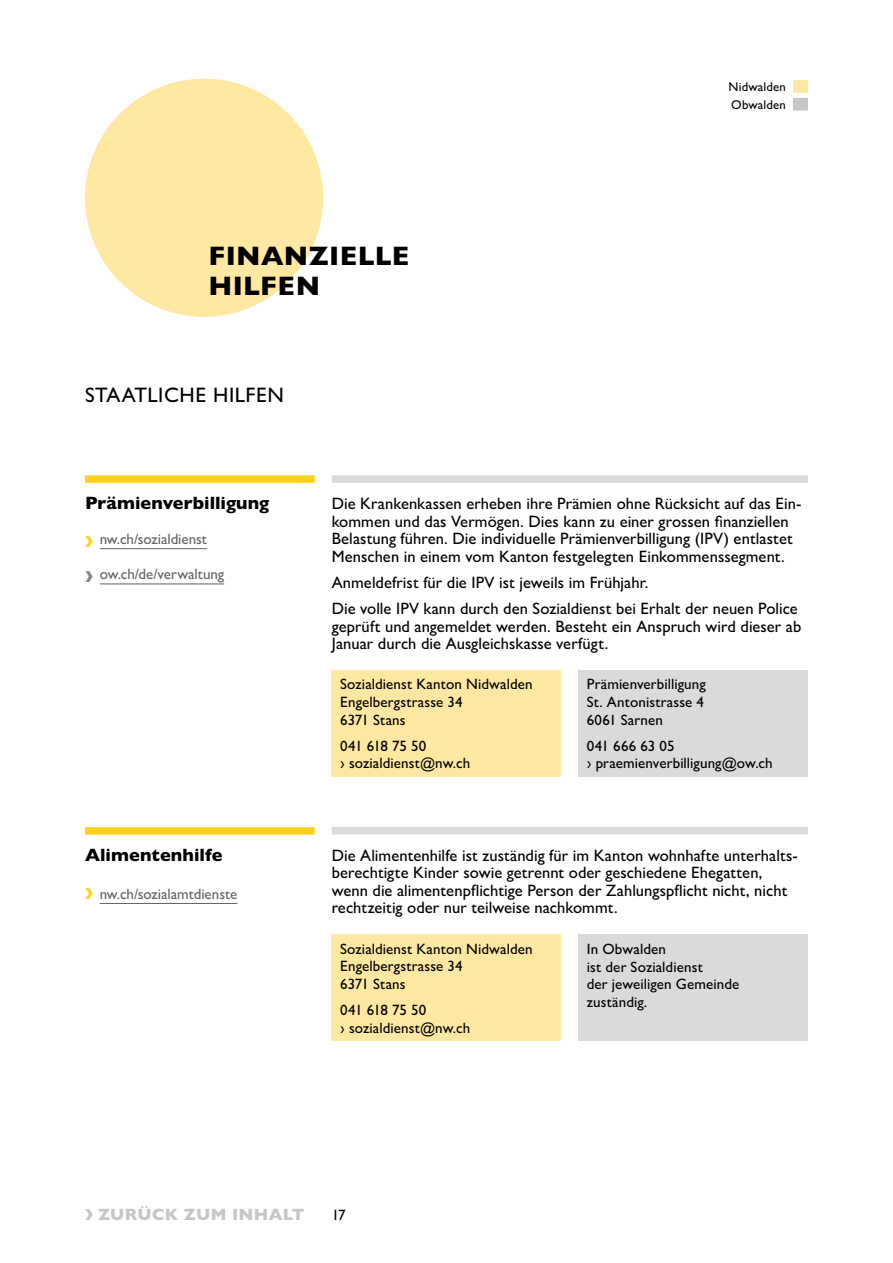
<style>
.page{position:relative;width:893px;height:1263px;background:#fff}
.page>*{position:absolute;margin:0;border:0;box-sizing:border-box;transform-origin:0 0}
.t1{font:800 27px/30px "Gill Sans MT Pro";letter-spacing:.015em;color:#000}
.t2{font:500 21px "Gill Sans MT Pro";letter-spacing:.025em;color:#000}
.t3{font:800 18px "Gill Sans MT Pro";letter-spacing:.005em;color:#000}
.t4{font:500 16.5px/17.5px "Gill Sans MT Pro";letter-spacing:.005em;color:#000}
.t5{font:800 16.5px "Gill Sans MT Pro";letter-spacing:.02em;color:#c6c6c6}
.t6{font:500 15px/17.7px "Gill Sans MT Pro";letter-spacing:.01em;color:#000}
.t7{font:500 15px "Gill Sans MT Pro";color:#646363}
.t8{font:500 12.75px/17.7px "Gill Sans MT Pro";letter-spacing:.015em;color:#000}
.s1{font-weight:800;font-size:22.5px;color:#ffd11b}
.s2{font-weight:800;font-size:22.5px;color:#878787}
.s3{font-size:22.5px}
</style>
<div class="page">
<div style="left:332px;top:475px;width:476px;height:8px;background:#dadada"></div>
<div style="left:332px;top:827px;width:476px;height:7px;background:#dadada"></div>
<div style="left:332px;top:670px;width:229px;height:107px;background:#ffe8a2"></div>
<div style="left:578px;top:670px;width:230px;height:107px;background:#dadada"></div>
<div style="left:332px;top:935px;width:229px;height:106px;background:#ffe8a2"></div>
<div style="left:578px;top:935px;width:230px;height:106px;background:#dadada"></div>
<div style="left:85px;top:475px;width:230px;height:8px;background:#ffd11b"></div>
<hr style="left:100px;top:548px;width:107px;height:1px;background:#646363">
<hr style="left:100px;top:583px;width:124px;height:1px;background:#646363">
<div style="left:85px;top:827px;width:230px;height:8px;background:#ffd11b"></div>
<hr style="left:100px;top:903px;width:137px;height:1px;background:#646363">
<div style="left:793px;top:80px;width:15px;height:13px;background:#ffe8a2"></div>
<div style="left:793px;top:98px;width:15px;height:13px;background:#c6c6c6"></div>
<div style="left:85px;top:79px;width:238px;height:238px;background:#ffe8a2;border-radius:50%"></div>
<h1 class="t1" style="left:208px;top:241px;width:203px">FINANZIELLE<br>HILFEN</h1>
<p class="t2" style="left:85px;top:383px;width:200px">STAATLICHE HILFEN</p>
<p class="t8" style="left:729px;top:78px;width:59px">Nidwalden<br>Obwalden</p>
<p class="t3" style="left:85px;top:492px;width:186px">Prämienverbilligung</p>
<p class="t7" style="left:85px;top:530px;width:124px"><span class="s1">›</span> nw.ch/sozialdienst</p>
<p class="t7" style="left:85px;top:565px;width:141px"><span class="s2">›</span> ow.ch/de/verwaltung</p>
<p class="t3" style="left:85px;top:844px;width:139px">Alimentenhilfe</p>
<p class="t7" style="left:85px;top:885px;width:154px"><span class="s1">›</span> nw.ch/sozialamtdienste</p>
<p class="t4" style="left:332px;top:494px;width:471px">Die Krankenkassen erheben ihre Prämien ohne Rücksicht auf das Ein&shy;kommen und das Vermögen. Dies kann zu einer grossen finanziellen Belastung führen. Die individuelle Prämienverbilligung (IPV) entlastet Menschen in einem vom Kanton festgelegten Einkommenssegment.</p>
<p class="t4" style="left:332px;top:569px;width:467px;line-height:26.1px">Anmeldefrist für die IPV ist jeweils im Frühjahr.<br>Die volle IPV kann durch den Sozialdienst bei Erhalt der neuen Police</p>
<p class="t4" style="left:332px;top:617px;width:471px">geprüft und angemeldet werden. Besteht ein Anspruch wird dieser ab<br>Januar durch die Ausgleichskasse verfügt.</p>
<p class="t6" style="left:340px;top:675px;width:194px">Sozialdienst Kanton Nidwalden<br>Engelbergstrasse 34<br>6371 Stans</p>
<p class="t6" style="left:340px;top:736px;width:132px">041 618 75 50<br>› sozialdienst@nw.ch</p>
<p class="t6" style="left:587px;top:675px;width:120px;text-align:justify">Prämienverbilligung St. Antonistrasse 4<br>6061 Sarnen</p>
<p class="t6" style="left:587px;top:736px;width:187px">041 666 63 05<br>› praemienverbilligung@ow.ch</p>
<p class="t4" style="left:332px;top:846px;width:468px">Die Alimentenhilfe ist zuständig für im Kanton wohnhafte unterhalts&shy;berechtigte Kinder sowie getrennt oder geschiedene Ehegatten, wenn die alimentenpflichtige Person der Zahlungspflicht nicht, nicht rechtzeitig oder nur teilweise nachkommt.</p>
<p class="t6" style="left:340px;top:939px;width:194px">Sozialdienst Kanton Nidwalden<br>Engelbergstrasse 34<br>6371 Stans</p>
<p class="t6" style="left:340px;top:1001px;width:132px">041 618 75 50<br>› sozialdienst@nw.ch</p>
<p class="t6" style="left:587px;top:940px;width:154px">In Obwalden<br>ist der Sozialdienst<br>der jeweiligen Gemeinde zuständig.</p>
<p class="t5" style="left:85px;top:1205px;width:221px"><span class="s3">›</span> ZURÜCK ZUM INHALT</p>
<p class="t6" style="left:332px;top:1206px;width:15px">17</p>
</div>
